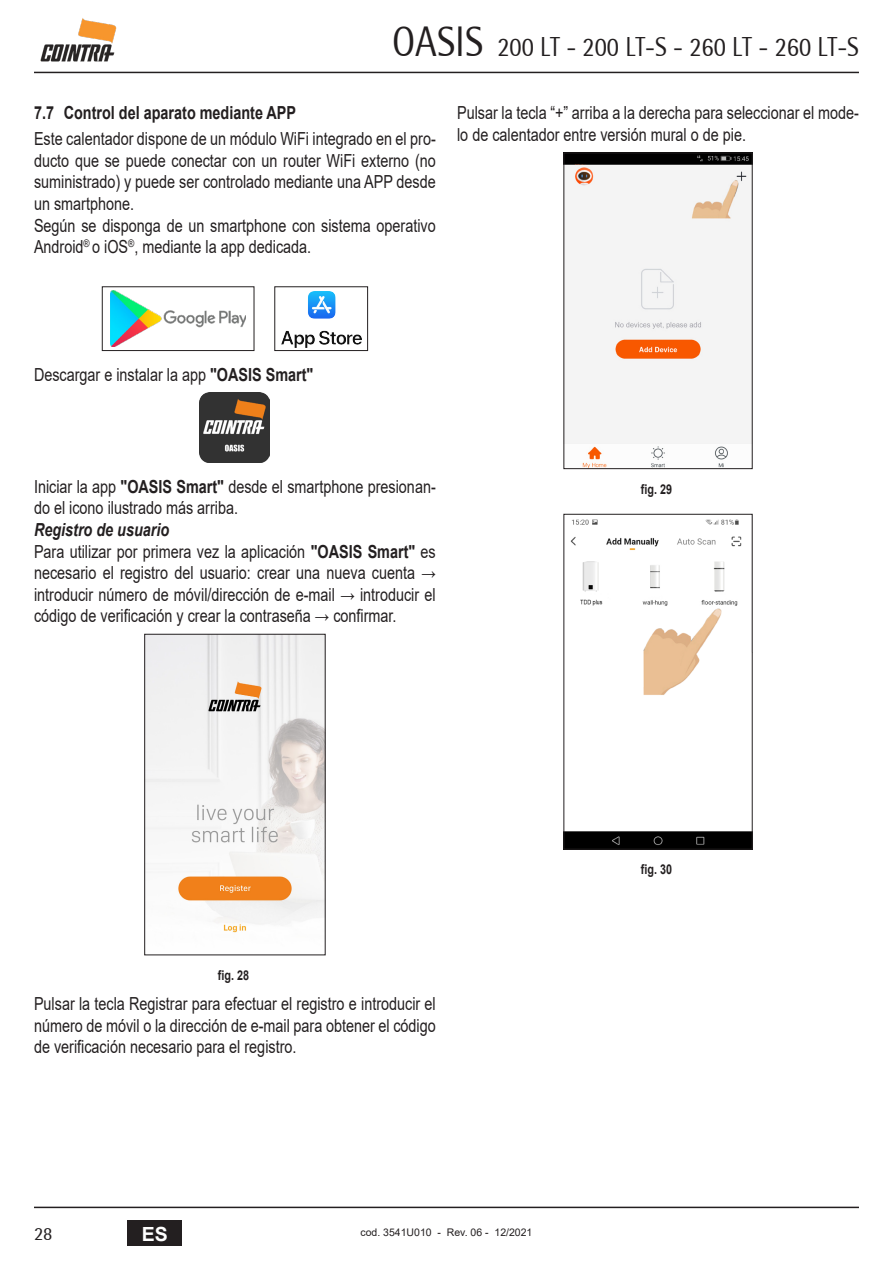
<style>
.page{position:relative;width:893px;height:1263px;background:#fff}
.page>*{position:absolute;margin:0;border:0;box-sizing:border-box;transform-origin:0 0}
.t1{font:27px "Rotis Semi Sans";color:#231f20;scale:.9 1}
.t2{font:700 19.5px "Arial";color:#fff}
.t3{font:18.6px "Rotis Semi Sans";color:#231f20}
._05_CORPO_TESTO_-_AT{font:18px/21.6px "Arial";color:#231f20;text-align:justify;scale:.8 1}
.t4{font:700 18px "Arial";color:#231f20;scale:.8 1}
._05_CORPO_TESTO_-_AT-2{font:italic 700 18px "Arial";color:#231f20;scale:.8 1}
.t5{font:700 13.5px "Arial";color:#231f20;scale:.8 1}
.t6{font:10.5px "Arial";color:#231f20}
.s1{font-size:42px}
.s2{font-weight:700}
</style>
<div class="page">
<hr style="left:34px;top:1206px;width:825px;height:2px;background:#231f20">
<div style="left:128px;top:1220px;width:54px;height:26px;background:#231f20"></div>
<hr style="left:34px;top:72px;width:825px;height:1px;background:#231f20">
<img style="left:40px;top:18px;width:77px;height:44px">
<img style="left:111px;top:290px;width:134px;height:57px">
<div style="left:102px;top:286px;width:152px;height:65px;border:1px solid #231f20"></div>
<img style="left:281px;top:291px;width:80px;height:57px">
<div style="left:274px;top:286px;width:94px;height:65px;border:1px solid #231f20"></div>
<img style="left:200px;top:392px;width:70px;height:71px">
<img style="left:146px;top:636px;width:178px;height:297px">
<div style="left:144px;top:634px;width:182px;height:321px;border:1px solid #231f20"></div>
<img style="left:565px;top:155px;width:186px;height:312px">
<div style="left:563px;top:153px;width:190px;height:316px;border:1px solid #231f20"></div>
<img style="left:565px;top:519px;width:186px;height:328px">
<div style="left:563px;top:514px;width:190px;height:335px;border:1px solid #231f20"></div>
<h1 class="t1" style="left:392px;top:31px;width:520px"><span class="s1">OASIS</span> 200 LT - 200 LT-S - 260 LT - 260 LT-S</h1>
<p class="t4" style="left:34px;top:100px;width:329px">7.7 Control del aparato mediante APP</p>
<p class="_05_CORPO_TESTO_-_AT" style="left:34px;top:128px;width:504px">Este calentador dispone de un módulo WiFi integrado en el pro&shy;ducto que se puede conectar con un router WiFi externo (no suministrado) y puede ser controlado mediante una APP desde un smartphone.</p>
<p class="_05_CORPO_TESTO_-_AT" style="left:34px;top:214px;width:504px">Según se disponga de un smartphone con sistema operativo<br>Android<sup>®</sup> o iOS<sup>®</sup>, mediante la app dedicada.</p>
<p class="_05_CORPO_TESTO_-_AT" style="left:457px;top:102px;width:504px">Pulsar la tecla “+” arriba a la derecha para seleccionar el mode&shy;lo de calentador entre versión mural o de pie.</p>
<p class="_05_CORPO_TESTO_-_AT" style="left:34px;top:364px;width:351px">Descargar e instalar la app <span class="s2">"OASIS Smart"</span></p>
<p class="_05_CORPO_TESTO_-_AT" style="left:34px;top:475px;width:504px">Iniciar la app <span class="s2">"OASIS Smart"</span> desde el smartphone presionan&shy;do el icono ilustrado más arriba.</p>
<p class="_05_CORPO_TESTO_-_AT-2" style="left:34px;top:518px;width:171px">Registro de usuario</p>
<p class="_05_CORPO_TESTO_-_AT" style="left:34px;top:540px;width:504px">Para utilizar por primera vez la aplicación <span class="s2">"OASIS Smart"</span> es necesario el registro del usuario: crear una nueva cuenta → introducir número de móvil/dirección de e-mail → introducir el código de verificación y crear la contraseña → confirmar.</p>
<p class="t5" style="left:641px;top:479px;width:41px">fig. 29</p>
<p class="t5" style="left:218px;top:966px;width:41px">fig. 28</p>
<p class="_05_CORPO_TESTO_-_AT" style="left:34px;top:993px;width:504px">Pulsar la tecla Registrar para efectuar el registro e introducir el número de móvil o la dirección de e-mail para obtener el código de verificación necesario para el registro.</p>
<p class="t5" style="left:641px;top:860px;width:41px">fig. 30</p>
<p class="t3" style="left:34px;top:1222px;width:20px">28</p>
<p class="t2" style="left:142px;top:1220px;width:28px">ES</p>
<p class="t6" style="left:360px;top:1225px;width:173px">cod. 3541U010 - Rev. 06 - 12/2021</p>
</div>
